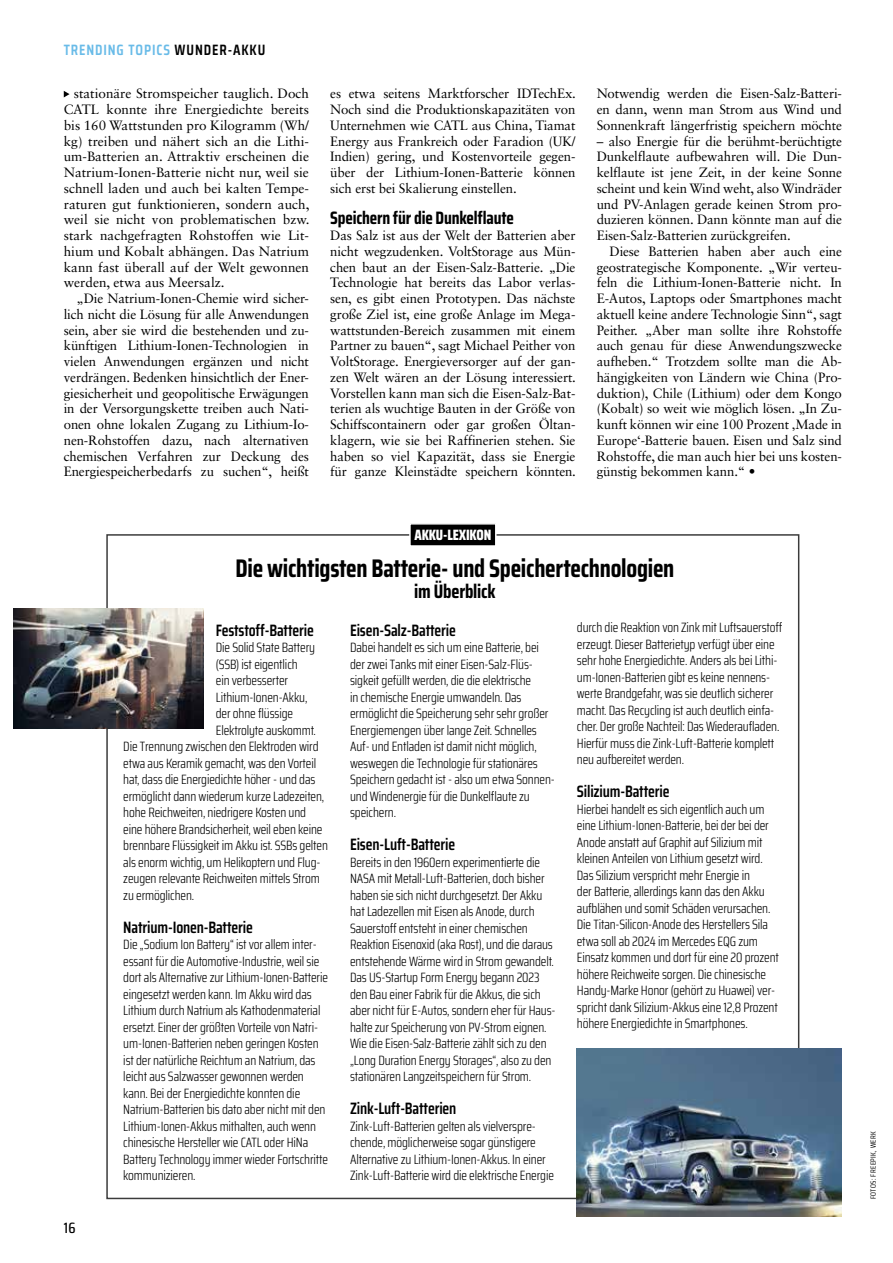
<style>
.page{position:relative;width:893px;height:1263px;background:#fff}
.page>*{position:absolute;margin:0;border:0;box-sizing:border-box;transform-origin:0 0}
.t1{font:700 25.5px "Saira Condensed";letter-spacing:-.01em;color:#000}
.t2{font:700 19.5px "Saira Condensed";letter-spacing:-.01em;color:#000}
.t3{font:700 18px "Saira Condensed";letter-spacing:-.01em;color:#000}
.t4{font:600 16.5px "Saira Condensed";letter-spacing:-.01em;color:#000}
.t5{font:600 15px "Saira Condensed";letter-spacing:.06em;color:#69bbe8}
.t6{font:800 15px "Saira Condensed";letter-spacing:-.01em;color:#fff}
.t7{font:500 15px "Saira Condensed";color:#000}
.t8{font:300 13.5px/16.5px "Saira Condensed";letter-spacing:-.01em;color:#000}
.t9{font:13.5px/15.8px "Sabon LT Std";letter-spacing:-.01em;color:#000;text-align:justify}
.t10{font:7.5px "Saira Condensed";letter-spacing:.05em;color:#000}
.s1{color:#000}
</style>
<div class="page">
<div style="left:410px;top:524px;width:86px;height:22px;background:#000"></div>
<div style="left:409px;top:523px;width:88px;height:24px;border:2px solid #fff"></div>
<img style="left:577px;top:1049px;width:265px;height:167px">
<img style="left:14px;top:608px;width:189px;height:121px">
<svg style="left:64px;top:91px;width:6px;height:6px"></svg>
<p class="t5" style="left:64px;top:39px;width:203px">TRENDING TOPICS <span class="s1">WUNDER-AKKU</span></p>
<p class="t9" style="left:64px;top:86px;width:247px;text-indent:10px">stationäre Stromspeicher tauglich. Doch CATL konnte ihre Energiedichte bereits bis 160 Wattstunden pro Kilogramm (Wh/ kg) treiben und nähert sich an die Lithi&shy;um-Batterien an. Attraktiv erscheinen die Natrium-Ionen-Batterie nicht nur, weil sie schnell laden und auch bei kalten Tempe&shy;raturen gut funktionieren, sondern auch, weil sie nicht von problematischen bzw. stark nachgefragten Rohstoffen wie Lit&shy;hium und Kobalt abhängen. Das Natrium kann fast überall auf der Welt gewonnen werden, etwa aus Meersalz.</p>
<p class="t9" style="left:64px;top:290px;width:247px;text-indent:13px">„Die Natrium-Ionen-Chemie wird sicher&shy;lich nicht die Lösung für alle Anwendungen sein, aber sie wird die bestehenden und zu&shy;künftigen Lithium-Ionen-Technologien in vielen Anwendungen ergänzen und nicht verdrängen. Bedenken hinsichtlich der Ener&shy;giesicherheit und geopolitische Erwägungen in der Versorgungskette treiben auch Nati&shy;onen ohne lokalen Zugang zu Lithium-Io&shy;nen-Rohstoffen dazu, nach alternativen chemischen Verfahren zur Deckung des Energiespeicherbedarfs zu suchen“, heißt</p>
<p class="t9" style="left:330px;top:86px;width:247px">es etwa seitens Marktforscher IDTechEx.<br>Noch sind die Produktionskapazitäten von Unternehmen wie CATL aus China, Tiamat Energy aus Frankreich oder Faradion (UK/ Indien) gering, und Kostenvorteile gegen&shy;über der Lithium-Ionen-Batterie können sich erst bei Skalierung einstellen.</p>
<h3 class="t3" style="left:330px;top:204px;width:185px">Speichern für die Dunkelflaute</h3>
<p class="t9" style="left:330px;top:227px;width:247px">Das Salz ist aus der Welt der Batterien aber nicht wegzudenken. VoltStorage aus Mün&shy;chen baut an der Eisen-Salz-Batterie. „Die Technologie hat bereits das Labor verlas&shy;sen, es gibt einen Prototypen. Das nächste große Ziel ist, eine große Anlage im Mega&shy;wattstunden-Bereich zusammen mit einem Partner zu bauen“, sagt Michael Peither von VoltStorage. Energieversorger auf der gan&shy;zen Welt wären an der Lösung interessiert.<br>Vorstellen kann man sich die Eisen-Salz-Bat&shy;terien als wuchtige Bauten in der Größe von Schiffscontainern oder gar großen Öltan&shy;klagern, wie sie bei Raffinerien stehen. Sie haben so viel Kapazität, dass sie Energie für ganze Kleinstädte speichern könnten.</p>
<p class="t6" style="left:414px;top:523px;width:78px">AKKU-LEXIKON</p>
<p class="t9" style="left:597px;top:86px;width:247px">Notwendig werden die Eisen-Salz-Batteri&shy;en dann, wenn man Strom aus Wind und Sonnenkraft längerfristig speichern möchte</p>
<p class="t9" style="left:597px;top:133px;width:247px">– also Energie für die berühmt-berüchtigte Dunkelflaute aufbewahren will. Die Dun&shy;kelflaute ist jene Zeit, in der keine Sonne scheint und kein Wind weht, also Windräder und PV-Anlagen gerade keinen Strom pro&shy;duzieren können. Dann könnte man auf die Eisen-Salz-Batterien zurückgreifen.</p>
<p class="t9" style="left:597px;top:243px;width:247px;text-indent:13px">Diese Batterien haben aber auch eine geostrategische Komponente. „Wir verteu&shy;feln die Lithium-Ionen-Batterie nicht. In E-Autos, Laptops oder Smartphones macht aktuell keine andere Technologie Sinn“, sagt Peither. „Aber man sollte ihre Rohstoffe auch genau für diese Anwendungszwecke aufheben.“ Trotzdem sollte man die Ab&shy;hängigkeiten von Ländern wie China (Pro&shy;duktion), Chile (Lithium) oder dem Kongo (Kobalt) so weit wie möglich lösen. „In Zu&shy;kunft können wir eine 100 Prozent ‚Made in Europe‘-Batterie bauen. Eisen und Salz sind Rohstoffe, die man auch hier bei uns kosten&shy;günstig bekommen kann.“ •</p>
<h1 class="t1" style="left:236px;top:549px;width:440px">Die wichtigsten Batterie- und Speichertechnologien</h1>
<h2 class="t2" style="left:414px;top:576px;width:83px">im Überblick</h2>
<p class="t7" style="left:64px;top:1217px;width:13px">16</p>
<p class="t4" style="left:216px;top:617px;width:99px">Feststoff-Batterie</p>
<p class="t8" style="left:216px;top:639px;width:101px">Die Solid State Battery</p>
<p class="t8" style="left:216px;top:655px;width:83px">(SSB) ist eigentlich</p>
<p class="t8" style="left:216px;top:672px;width:74px">ein verbesserter</p>
<p class="t8" style="left:216px;top:688px;width:93px">Lithium-Ionen-Akku,</p>
<p class="t8" style="left:216px;top:705px;width:79px">der ohne flüssige</p>
<p class="t8" style="left:216px;top:721px;width:101px">Elektrolyte auskommt.</p>
<p class="t8" style="left:123px;top:738px;width:197px">Die Trennung zwischen den Elektroden wird</p>
<p class="t8" style="left:123px;top:754px;width:194px">etwa aus Keramik gemacht, was den Vorteil</p>
<p class="t8" style="left:123px;top:771px;width:194px">hat, dass die Energiedichte höher - und das</p>
<p class="t8" style="left:123px;top:787px;width:202px">ermöglicht dann wiederum kurze Ladezeiten,</p>
<p class="t8" style="left:123px;top:804px;width:184px">hohe Reichweiten, niedrigere Kosten und</p>
<p class="t8" style="left:123px;top:820px;width:201px">eine höhere Brandsicherheit, weil eben keine</p>
<p class="t8" style="left:123px;top:837px;width:206px">brennbare Flüssigkeit im Akku ist. SSBs gelten</p>
<p class="t8" style="left:123px;top:853px;width:199px">als enorm wichtig, um Helikoptern und Flug-</p>
<p class="t8" style="left:123px;top:870px;width:198px">zeugen relevante Reichweiten mittels Strom</p>
<p class="t8" style="left:123px;top:886px;width:72px">zu ermöglichen.</p>
<p class="t4" style="left:123px;top:914px;width:131px">Natrium-Ionen-Batterie</p>
<p class="t8" style="left:123px;top:936px;width:206px">Die „Sodium Ion Battery“ ist vor allem inter&shy;essant für die Automotive-Industrie, weil sie dort als Alternative zur Lithium-Ionen-Batterie eingesetzt werden kann. Im Akku wird das Lithium durch Natrium als Kathodenmaterial ersetzt. Einer der größten Vorteile von Natri&shy;um-Ionen-Batterien neben geringen Kosten ist der natürliche Reichtum an Natrium, das leicht aus Salzwasser gewonnen werden kann. Bei der Energiedichte konnten die Natrium-Batterien bis dato aber nicht mit den Lithium-Ionen-Akkus mithalten, auch wenn chinesische Hersteller wie CATL oder HiNa Battery Technology immer wieder Fortschritte kommunizieren.</p>
<p class="t4" style="left:350px;top:617px;width:107px">Eisen-Salz-Batterie</p>
<p class="t8" style="left:350px;top:639px;width:206px">Dabei handelt es sich um eine Batterie, bei der zwei Tanks mit einer Eisen-Salz-Flüs&shy;sigkeit gefüllt werden, die die elektrische<br>in chemische Energie umwandeln. Das ermöglicht die Speicherung sehr sehr großer Energiemengen über lange Zeit. Schnelles Auf- und Entladen ist damit nicht möglich, weswegen die Technologie für stationäres Speichern gedacht ist - also um etwa Sonnen&shy;und Windenergie für die Dunkelflaute zu speichern.</p>
<p class="t4" style="left:350px;top:832px;width:107px">Eisen-Luft-Batterie</p>
<p class="t8" style="left:350px;top:853px;width:207px">Bereits in den 1960ern experimentierte die NASA mit Metall-Luft-Batterien, doch bisher haben sie sich nicht durchgesetzt. Der Akku hat Ladezellen mit Eisen als Anode, durch Sauerstoff entsteht in einer chemischen Reaktion Eisenoxid (aka Rost), und die daraus entstehende Wärme wird in Strom gewandelt.<br>Das US-Startup Form Energy begann 2023 den Bau einer Fabrik für die Akkus, die sich aber nicht für E-Autos, sondern eher für Haus&shy;halte zur Speicherung von PV-Strom eignen.<br>Wie die Eisen-Salz-Batterie zählt sich zu den „Long Duration Energy Storages“, also zu den stationären Langzeitspeichern für Strom.</p>
<p class="t4" style="left:350px;top:1096px;width:108px">Zink-Luft-Batterien</p>
<p class="t8" style="left:350px;top:1117px;width:205px">Zink-Luft-Batterien gelten als vielverspre&shy;chende, möglicherweise sogar günstigere Alternative zu Lithium-Ionen-Akkus. In einer Zink-Luft-Batterie wird die elektrische Energie</p>
<p class="t8" style="left:577px;top:619px;width:207px">durch die Reaktion von Zink mit Luftsauerstoff erzeugt. Dieser Batterietyp verfügt über eine sehr hohe Energiedichte. Anders als bei Lithi&shy;um-Ionen-Batterien gibt es keine nennens&shy;werte Brandgefahr, was sie deutlich sicherer macht. Das Recycling ist auch deutlich einfa&shy;cher. Der große Nachteil: Das Wiederaufladen.<br>Hierfür muss die Zink-Luft-Batterie komplett neu aufbereitet werden.</p>
<p class="t4" style="left:577px;top:779px;width:94px">Silizium-Batterie</p>
<p class="t8" style="left:577px;top:800px;width:204px">Hierbei handelt es sich eigentlich auch um eine Lithium-Ionen-Batterie, bei der bei der Anode anstatt auf Graphit auf Silizium mit kleinen Anteilen von Lithium gesetzt wird.<br>Das Silizium verspricht mehr Energie in<br>der Batterie, allerdings kann das den Akku aufblähen und somit Schäden verursachen.<br>Die Titan-Silicon-Anode des Herstellers Sila etwa soll ab 2024 im Mercedes EQG zum Einsatz kommen und dort für eine 20 prozent höhere Reichweite sorgen. Die chinesische Handy-Marke Honor (gehört zu Huawei) ver&shy;spricht dank Silizium-Akkus eine 12,8 Prozent höhere Energiedichte in Smartphones.</p>
<p class="t10" style="left:868px;top:1199px;width:69px;rotate:-90deg">FOTOS: FREEPIK, WERK</p>
</div>
